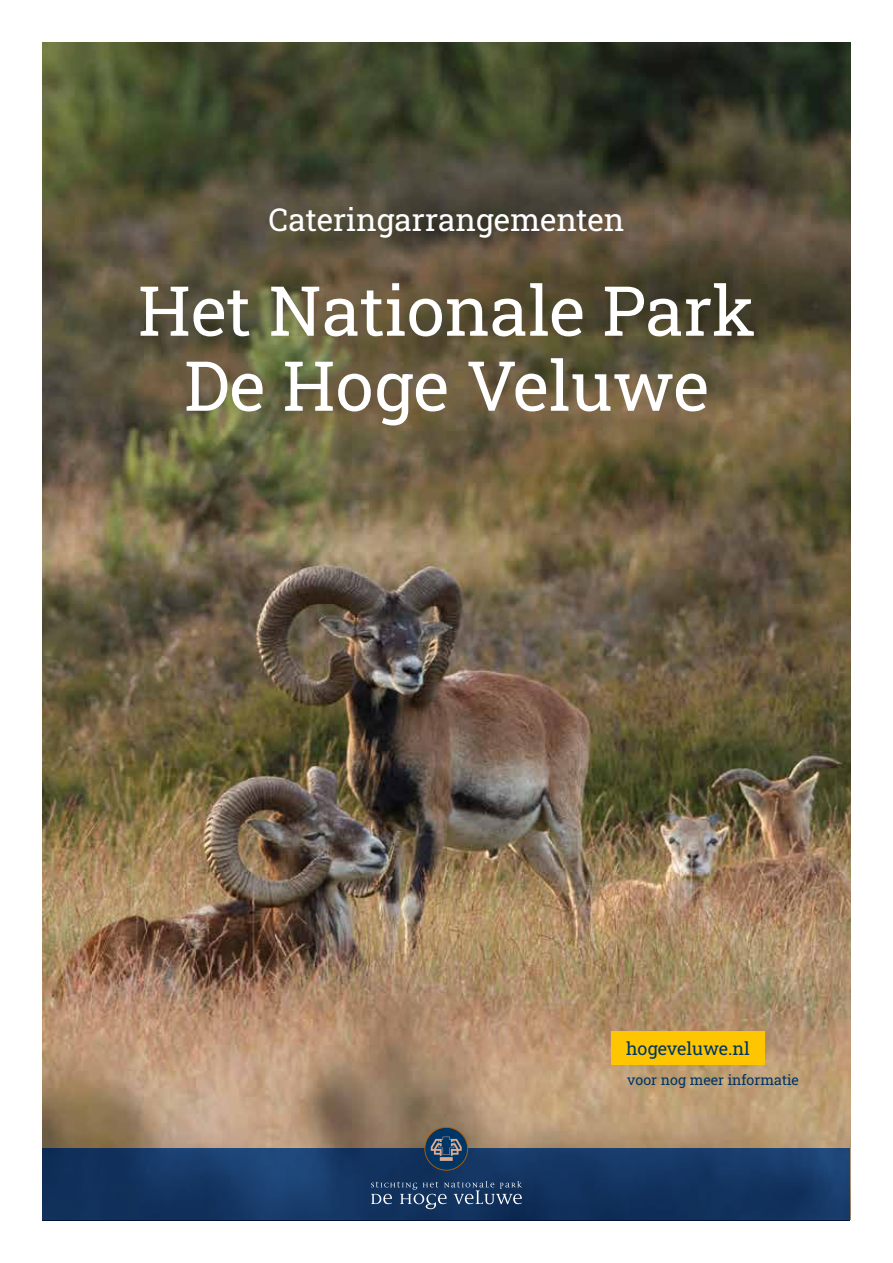
<style>
.page{position:relative;width:893px;height:1263px;background:#fff}
.page>*{position:absolute;margin:0;border:0;box-sizing:border-box;transform-origin:0 0}
.t1{font:69px/75px "Roboto Slab";color:#fff;text-align:center}
.t2{font:31.5px "Roboto Slab";color:#fff}
.t3{font:18px "Roboto Slab";letter-spacing:-.005em;color:#003565}
.t4{font:14.25px "Roboto Slab";color:#003565}
</style>
<div class="page">
<img style="left:43px;top:43px;width:807px;height:1106px">
<div style="left:611px;top:1031px;width:154px;height:34px;background:#fdc600"></div>
<svg style="left:43px;top:1149px;width:807px;height:72px;background:#143563"></svg>
<svg style="left:371px;top:1181px;width:151px;height:28px;background:#324e73"></svg>
<svg style="left:424px;top:1127px;width:44px;height:44px;background:#3a4e62"></svg>
<p class="t2" style="left:269px;top:198px;width:357px">Cateringarrangementen</p>
<p class="t1" style="left:138px;top:271px;width:619px">Het Nationale Park<br>De Hoge Veluwe</p>
<p class="t3" style="left:626px;top:1036px;width:125px">hogeveluwe.nl</p>
<p class="t4" style="left:627px;top:1070px;width:173px">voor nog meer informatie</p>
</div>
